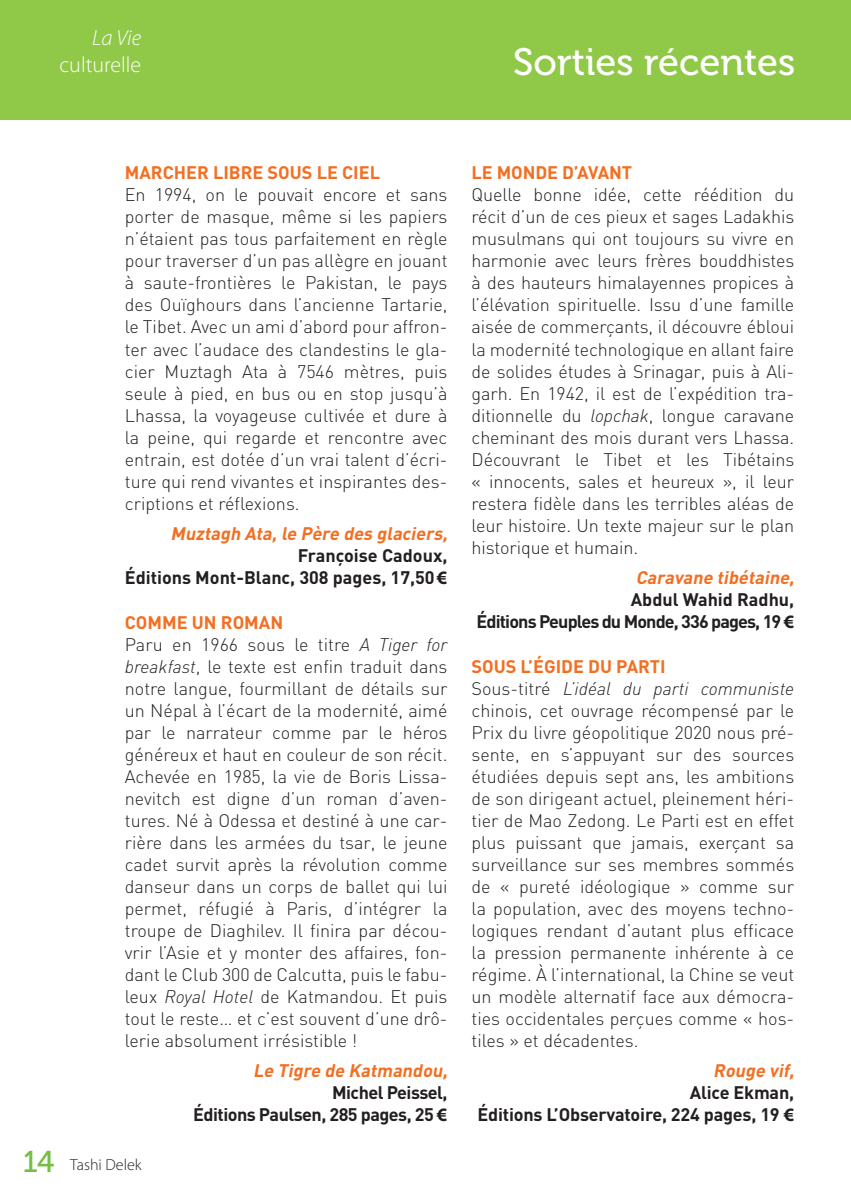
<style>
.page{position:relative;width:851px;height:1191px;background:#fff}
.page>*{position:absolute;margin:0;border:0;box-sizing:border-box;transform-origin:0 0}
.t1{font:38px "Museo 500";color:#fff}
.t2{font:300 22px "Myriad Pro";color:#fff}
.t3{font:italic 300 22px "Myriad Pro";color:#fff}
.texte_courant{font:300 18px/22px "DIN";color:#231f20;text-align:justify}
.texte_courant-2{font:italic 700 18px/22px "DIN";color:#f36e21;text-align:right}
.titre_2{font:700 18px "DIN";color:#f36e21}
.texte_courant-3{font:700 18px "DIN";letter-spacing:-.01em;color:#231f20}
.texte_courant-4{font:700 18px "DIN";letter-spacing:-.03em;color:#231f20}
.texte_courant-5{font:700 18px "DIN";letter-spacing:-.05em;color:#231f20}
.texte_courant-6{font:700 18px "DIN";color:#231f20}
.t4{font:300 16px "Myriad Pro";color:#231f20}
.s1{font-style:normal;color:#231f20}
.s2{font-family:"Myriad Pro";font-size:19px}
.s3{font-style:italic}
.s4{font-family:"Museo 500";font-weight:400;font-size:30px;color:#74bf43}
</style>
<div class="page">
<div style="left:0;top:0;width:850px;height:120px;background:#90c848"></div>
<p class="t3" style="left:92px;top:25px;width:50px">La Vie</p>
<p class="t2" style="left:59px;top:51px;width:83px">culturelle</p>
<p class="t1" style="left:513px;top:42px;width:284px">Sorties récentes</p>
<p class="titre_2" style="left:125px;top:161px;width:257px">MARCHER LIBRE SOUS LE CIEL</p>
<p class="texte_courant" style="left:125px;top:184px;width:324px">En 1994, on le pouvait encore et sans porter de masque, même si les papiers n’étaient pas tous parfaitement en règle pour traverser d’un pas allègre en jouant à saute-frontières le Pakistan, le pays des Ouïghours dans l’ancienne Tartarie, le Tibet. Avec un ami d’abord pour affron&shy;ter avec l’audace des clandestins le gla&shy;cier Muztagh Ata à 7546 mètres, puis seule à pied, en bus ou en stop jusqu’à Lhassa, la voyageuse cultivée et dure à la peine, qui regarde et rencontre avec entrain, est dotée d’un vrai talent d’écri&shy;ture qui rend vivantes et inspirantes des&shy;criptions et réflexions.</p>
<p class="texte_courant-2" style="left:170px;top:522px;width:282px">Muztagh Ata,le Père des glaciers,<br><span class="s1">Françoise Cadoux,</span></p>
<p class="texte_courant-6" style="left:125px;top:566px;width:324px">Éditions Mont-Blanc, 308 pages, 17,50<span class="s2">€</span></p>
<p class="titre_2" style="left:125px;top:610px;width:160px">COMME UN ROMAN</p>
<p class="texte_courant" style="left:125px;top:633px;width:324px">Paru en 1966 sous le titre <span class="s3">A Tiger for breakfast</span>, le texte est enfin traduit dans notre langue, fourmillant de détails sur un Népal à l’écart de la modernité, aimé par le narrateur comme par le héros généreux et haut en couleur de son récit.<br>Achevée en 1985, la vie de Boris Lissa&shy;nevitch est digne d’un roman d’aven&shy;tures. Né à Odessa et destiné à une car&shy;rière dans les armées du tsar, le jeune cadet survit après la révolution comme danseur dans un corps de ballet qui lui permet, réfugié à Paris, d’intégrer la troupe de Diaghilev. Il finira par décou&shy;vrir l’Asie et y monter des affaires, fon&shy;dant le Club 300 de Calcutta, puis le fabu&shy;leux <span class="s3">Royal Hotel</span> de Katmandou. Et puis tout le reste… et c’est souvent d’une drô&shy;lerie absolument irrésistible !</p>
<p class="texte_courant-2" style="left:253px;top:1059px;width:200px">Le Tigre de Katmandou,</p>
<p class="texte_courant-4" style="left:332px;top:1081px;width:117px">Michel Peissel,</p>
<p class="texte_courant-4" style="left:193px;top:1103px;width:256px">Éditions Paulsen, 285 pages, 25 <span class="s2">€</span></p>
<p class="t4" style="left:23px;top:1154px;width:120px"><span class="s4">14</span> Tashi Delek</p>
<p class="titre_2" style="left:471px;top:161px;width:162px">LE MONDE D’AVANT</p>
<p class="texte_courant" style="left:471px;top:184px;width:324px">Quelle bonne idée, cette réédition du récit d’un de ces pieux et sages Ladakhis musulmans qui ont toujours su vivre en harmonie avec leurs frères bouddhistes à des hauteurs himalayennes propices à l’élévation spirituelle. Issu d’une famille aisée de commerçants, il découvre ébloui la modernité technologique en allant faire de solides études à Srinagar, puis à Ali&shy;garh. En 1942, il est de l’expédition tra&shy;ditionnelle du <span class="s3">lopchak</span>, longue caravane cheminant des mois durant vers Lhassa.<br>Découvrant le Tibet et les Tibétains « innocents, sales et heureux », il leur restera fidèle dans les terribles aléas de leur histoire. Un texte majeur sur le plan historique et humain.</p>
<p class="texte_courant-2" style="left:630px;top:566px;width:169px;text-align:left">Caravane tibétaine,<br><span class="s1">Abdul Wahid Radhu,</span></p>
<p class="texte_courant-5" style="left:476px;top:610px;width:319px">Éditions Peuples du Monde, 336 pages, 19 <span class="s2">€</span></p>
<p class="titre_2" style="left:471px;top:654px;width:196px">SOUS L’ÉGIDE DU PARTI</p>
<p class="texte_courant" style="left:471px;top:677px;width:324px">Sous-titré <span class="s3">L’idéal du parti communiste </span>chinois, cet ouvrage récompensé par le Prix du livre géopolitique 2020 nous pré&shy;sente, en s’appuyant sur des sources étudiées depuis sept ans, les ambitions de son dirigeant actuel, pleinement héri&shy;tier de Mao Zedong. Le Parti est en effet plus puissant que jamais, exerçant sa surveillance sur ses membres sommés de « pureté idéologique » comme sur la population, avec des moyens techno&shy;logiques rendant d’autant plus efficace la pression permanente inhérente à ce régime. À l’international, la Chine se veut un modèle alternatif face aux démocra&shy;ties occidentales perçues comme « hos&shy;tiles » et décadentes.</p>
<p class="texte_courant-2" style="left:713px;top:1059px;width:86px">Rouge vif,</p>
<p class="texte_courant-3" style="left:689px;top:1081px;width:106px">Alice Ekman,</p>
<p class="texte_courant-3" style="left:477px;top:1103px;width:318px">Éditions L’Observatoire, 224 pages, 19 <span class="s2">€</span></p>
</div>
